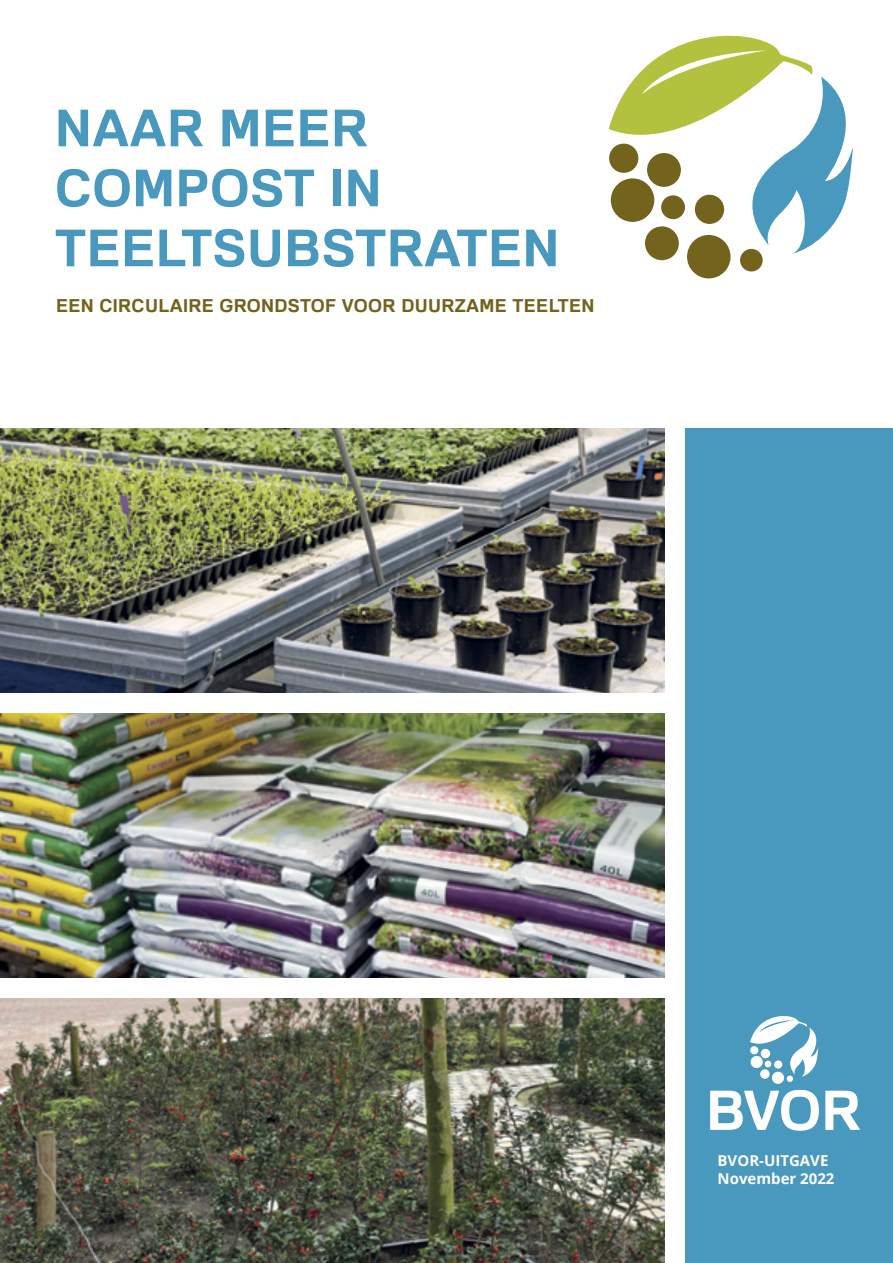
<style>
.page{position:relative;width:893px;height:1263px;background:#fff}
.page>*{position:absolute;margin:0;border:0;box-sizing:border-box;transform-origin:0 0}
.t1{font:700 51px/60px "Familiar Pro";letter-spacing:.01em;color:#4998be}
.t2{font:700 18px "Familiar Pro";letter-spacing:.02em;color:#73631d}
.t3{font:700 15px/18px "Open Sans";color:#fff}
</style>
<div class="page">
<div style="left:686px;top:428px;width:207px;height:835px;background:#4998be"></div>
<div style="left:772px;top:1072px;width:12px;height:12px;background:#fff;border-radius:50%"></div>
<div style="left:787px;top:1075px;width:6px;height:7px;background:#fff;border-radius:50%"></div>
<svg style="left:710px;top:1090px;width:109px;height:41px"></svg>
<svg style="left:825px;top:1091px;width:35px;height:39px"></svg>
<svg style="left:750px;top:1016px;width:69px;height:62px"></svg>
<div style="left:687px;top:235px;width:43px;height:43px;background:#73631d;border-radius:50%"></div>
<div style="left:740px;top:249px;width:23px;height:22px;background:#73631d;border-radius:50%"></div>
<svg style="left:609px;top:36px;width:244px;height:223px"></svg>
<img style="left:0;top:428px;width:664px;height:264px">
<img style="left:0;top:998px;width:664px;height:265px">
<img style="left:0;top:713px;width:664px;height:264px">
<h1 class="t1" style="left:55px;top:97px;width:506px">NAAR MEER<br>COMPOST IN<br>TEELTSUBSTRATEN</h1>
<p class="t2" style="left:56px;top:294px;width:540px">EEN CIRCULAIRE GRONDSTOF VOOR DUURZAME TEELTEN</p>
<p class="t3" style="left:718px;top:1151px;width:118px">BVOR-UITGAVE<br>November 2022</p>
</div>
